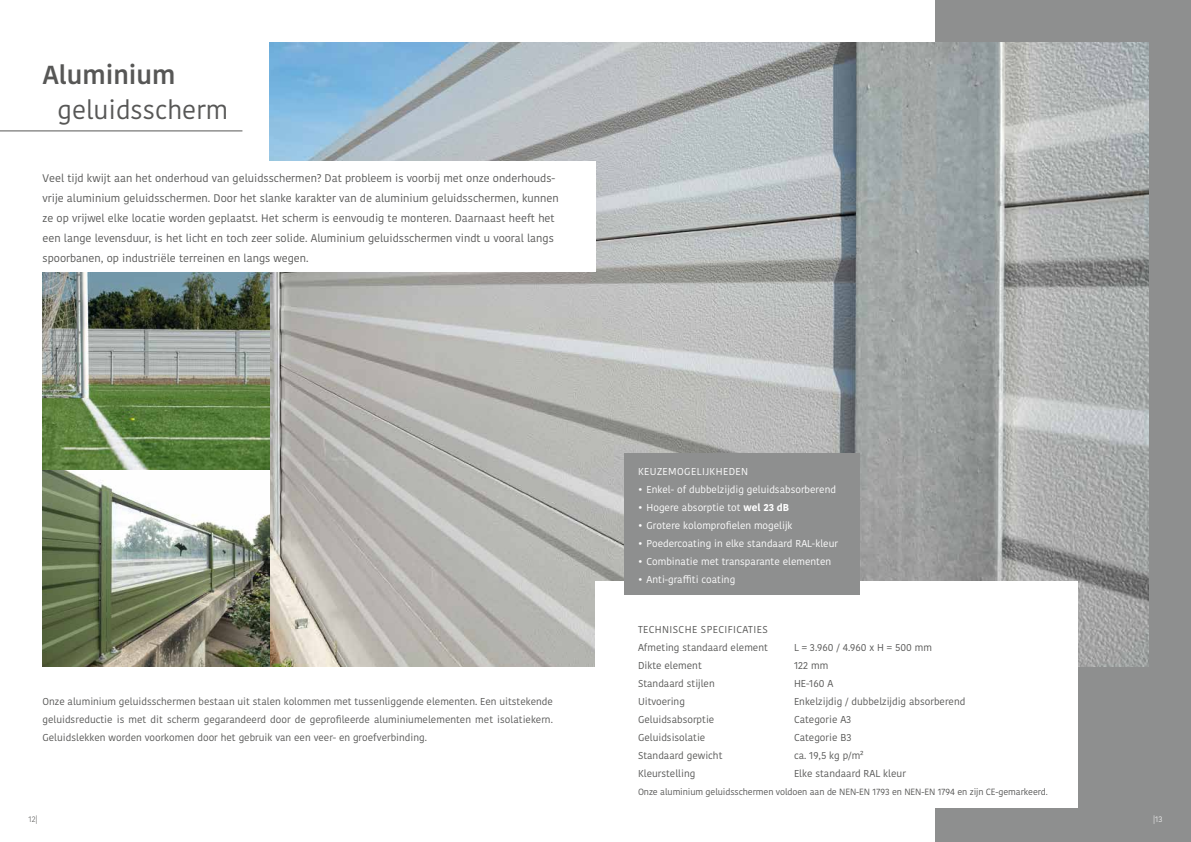
<style>
.page{position:relative;width:1191px;height:842px;background:#fff}
.page>*{position:absolute;margin:0;border:0;box-sizing:border-box;transform-origin:0 0}
.t1{font:26px "Kohinoor Bangla";color:#575756}
.t2{font:600 26px "Kohinoor Bangla";color:#575756}
.t3{font:11px/20px "Kohinoor Bangla";color:#575756}
.t4{font:10px/18px "Kohinoor Bangla";color:#575756;text-align:justify}
.t5{font:10px "Kohinoor Bangla";color:#fff}
.t6{font:10px "Kohinoor Bangla";letter-spacing:.04em;color:#fff}
.t7{font:9px "Kohinoor Bangla";letter-spacing:-.01em;color:#575756}
.t8{font:300 8px "Kohinoor Bangla";color:#575756}
.t9{font:300 8px "Kohinoor Bangla";color:#fff}
.s1{font-weight:700}
</style>
<div class="page">
<div style="left:935px;top:0;width:256px;height:842px;background:#8e8f8f"></div>
<img style="left:269px;top:43px;width:879px;height:623px">
<img style="left:43px;top:469px;width:226px;height:197px">
<img style="left:43px;top:272px;width:226px;height:197px">
<hr style="left:0;top:130px;width:242px;height:1px;background:#575756">
<div style="left:28px;top:162px;width:567px;height:110px;background:#fff"></div>
<div style="left:595px;top:581px;width:482px;height:227px;background:#fff"></div>
<div style="left:624px;top:454px;width:235px;height:141px;background:#8e8f8f"></div>
<h1 class="t2" style="left:43px;top:53px;width:134px">Aluminium</h1>
<h1 class="t1" style="left:57px;top:90px;width:172px">geluidsscherm</h1>
<p class="t3" style="left:43px;top:168px;width:518px">Veel tijd kwijt aan het onderhoud van geluidsschermen? Dat probleem is voorbij met onze onderhouds&shy;vrije aluminium geluidsschermen. Door het slanke karakter van de aluminium geluidsschermen, kunnen ze op vrijwel elke locatie worden geplaatst. Het scherm is eenvoudig te monteren. Daarnaast heeft het een lange levensduur, is het licht en toch zeer solide. Aluminium geluidsschermen vindt u vooral langs spoorbanen, op industriële terreinen en langs wegen.</p>
<p class="t4" style="left:43px;top:692px;width:512px">Onze aluminium geluidsschermen bestaan uit stalen kolommen met tussenliggende elementen. Een uitstekende geluidsreductie is met dit scherm gegarandeerd door de geprofileerde aluminiumelementen met isolatiekern.<br>Geluidslekken worden voorkomen door het gebruik van een veer- en groefverbinding.</p>
<p class="t6" style="left:638px;top:464px;width:112px">KEUZEMOGELIJKHEDEN</p>
<p class="t5" style="left:638px;top:482px;width:199px">• Enkel- of dubbelzijdig geluidsabsorberend</p>
<p class="t5" style="left:638px;top:500px;width:153px">• Hogere absorptie tot <span class="s1">wel 23 dB</span></p>
<p class="t5" style="left:638px;top:518px;width:156px">• Grotere kolomprofielen mogelijk</p>
<p class="t5" style="left:638px;top:536px;width:201px">• Poedercoating in elke standaard RAL-kleur</p>
<p class="t5" style="left:638px;top:554px;width:195px">• Combinatie met transparante elementen</p>
<p class="t5" style="left:638px;top:572px;width:99px">• Anti-graffiti coating</p>
<p class="t4" style="left:638px;top:620px;width:131px">TECHNISCHE SPECIFICATIES<br>Afmeting standaard element</p>
<p class="t4" style="left:794px;top:638px;width:139px">L = 3.960 / 4.960 x H = 500 mm</p>
<p class="t4" style="left:638px;top:656px;width:65px">Dikte element</p>
<p class="t4" style="left:794px;top:656px;width:36px">122 mm</p>
<p class="t4" style="left:638px;top:674px;width:78px">Standaard stijlen</p>
<p class="t4" style="left:794px;top:674px;width:41px">HE-160 A</p>
<p class="t4" style="left:638px;top:692px;width:48px">Uitvoering</p>
<p class="t4" style="left:794px;top:692px;width:173px">Enkelzijdig / dubbelzijdig absorberend</p>
<p class="t4" style="left:638px;top:710px;width:78px">Geluidsabsorptie</p>
<p class="t4" style="left:794px;top:710px;width:59px">Categorie A3</p>
<p class="t4" style="left:638px;top:728px;width:69px">Geluidsisolatie</p>
<p class="t4" style="left:794px;top:728px;width:59px">Categorie B3</p>
<p class="t4" style="left:638px;top:746px;width:86px">Standaard gewicht</p>
<p class="t4" style="left:794px;top:746px;width:71px">ca. 19,5 kg p/m²</p>
<p class="t4" style="left:638px;top:764px;width:59px">Kleurstelling</p>
<p class="t4" style="left:794px;top:764px;width:113px">Elke standaard RAL kleur</p>
<p class="t7" style="left:638px;top:785px;width:411px">Onze aluminium geluidsschermen voldoen aan de NEN-EN 1793 en NEN-EN 1794 en zijn CE-gemarkeerd.</p>
<p class="t8" style="left:28px;top:813px;width:11px">12|</p>
<p class="t9" style="left:1153px;top:813px;width:11px">|13</p>
</div>
